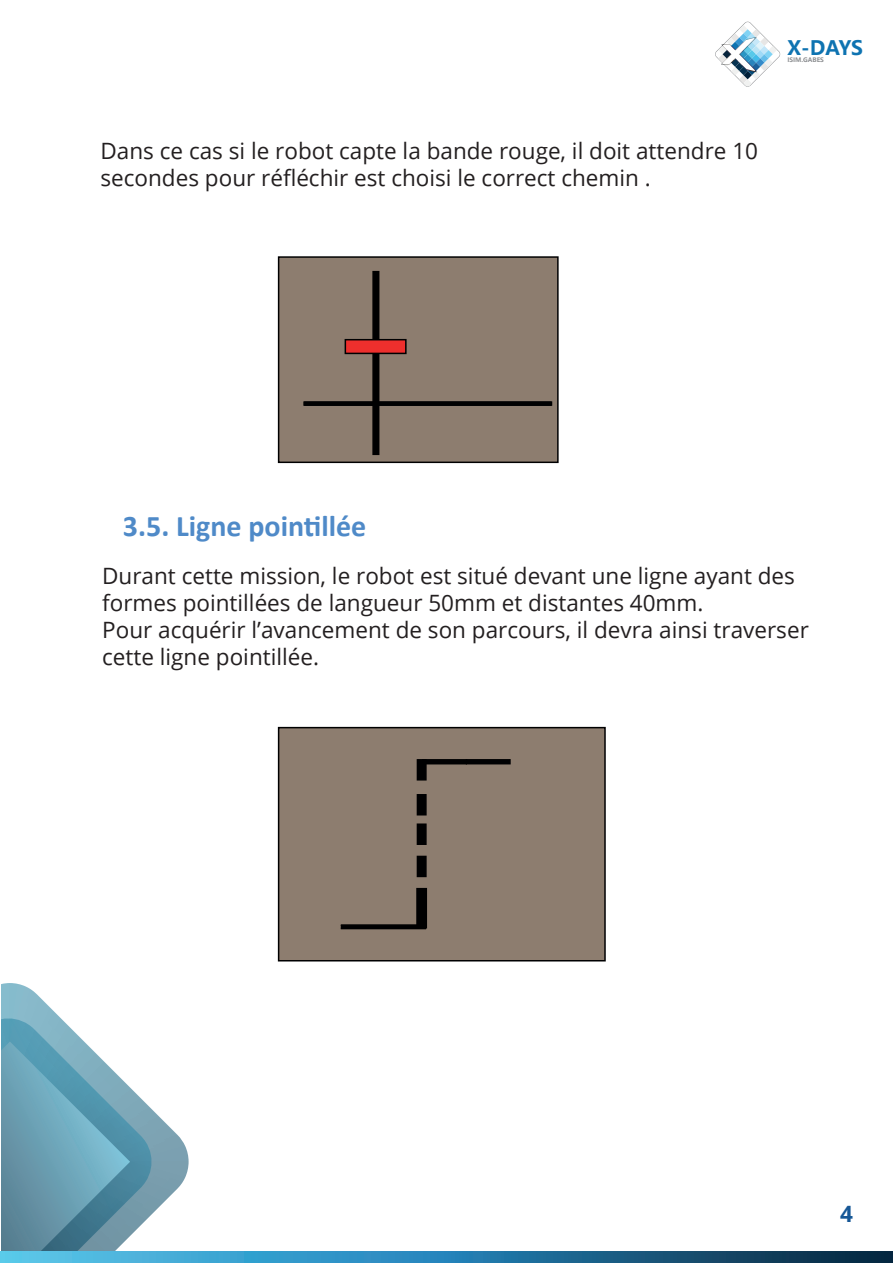
<style>
.page{position:relative;width:893px;height:1263px;background:#fff}
.page>*{position:absolute;margin:0;border:0;box-sizing:border-box;transform-origin:0 0}
.t1{font:700 30px "Calibri";color:#4f8ac8}
.t2{font:22.5px/27px "Open Sans";color:#231f20}
.t3{font:700 22.5px "Open Sans";color:#165796}
.t4{font:700 19.8px "Microsoft Ya Hei UI";color:#0e73b1}
.t5{font:700 6.15px "Microsoft Ya Hei UI";color:#8b8d90}
</style>
<div class="page">
<div style="left:278px;top:256px;width:281px;height:207px;background:#8d7d6f;border:2px solid #000001"></div>
<div style="left:372px;top:271px;width:7px;height:184px;background:#000001;border:2px solid #000001"></div>
<div style="left:345px;top:339px;width:62px;height:15px;background:#ee2f2d;border:2px solid #000001"></div>
<svg style="left:303px;top:401px;width:249px;height:5px"></svg>
<div style="left:278px;top:727px;width:328px;height:234px;background:#8d7d6f;border:2px solid #000001"></div>
<svg style="left:340px;top:924px;width:86px;height:5px"></svg>
<div style="left:417px;top:856px;width:10px;height:21px;background:#000001;border:2px solid #000001"></div>
<div style="left:416px;top:888px;width:11px;height:40px;background:#000001;border:2px solid #000001"></div>
<div style="left:417px;top:794px;width:10px;height:21px;background:#000001;border:2px solid #000001"></div>
<div style="left:417px;top:823px;width:10px;height:22px;background:#000001;border:2px solid #000001"></div>
<div style="left:417px;top:759px;width:10px;height:21px;background:#000001;border:2px solid #000001"></div>
<div style="left:422px;top:759px;width:45px;height:5px;background:#000001"></div>
<div style="left:466px;top:759px;width:45px;height:5px;background:#000001"></div>
<svg style="left:1px;top:983px;width:188px;height:268px"></svg>
<svg style="left:1px;top:1251px;width:892px;height:12px;background:#2a7ba4"></svg>
<svg style="left:715px;top:21px;width:66px;height:66px"></svg>
<p class="t4" style="left:787px;top:34px;width:77px">X-DAYS</p>
<p class="t5" style="left:787px;top:56px;width:38px">ISIM.GABES</p>
<p class="t2" style="left:101px;top:137px;width:659px">Dans ce cas si le robot capte la bande rouge, il doit attendre 10 secondes pour réfléchir est choisi le correct chemin .</p>
<h1 class="t1" style="left:123px;top:505px;width:245px">3.5. Ligne pointillée</h1>
<p class="t2" style="left:102px;top:561px;width:708px">Durant cette mission, le robot est situé devant une ligne ayant des formes pointillées de langueur 50mm et distantes 40mm.<br>Pour acquérir l’avancement de son parcours, il devra ainsi traverser cette ligne pointillée.</p>
<p class="t3" style="left:840px;top:1198px;width:14px">4</p>
</div>
